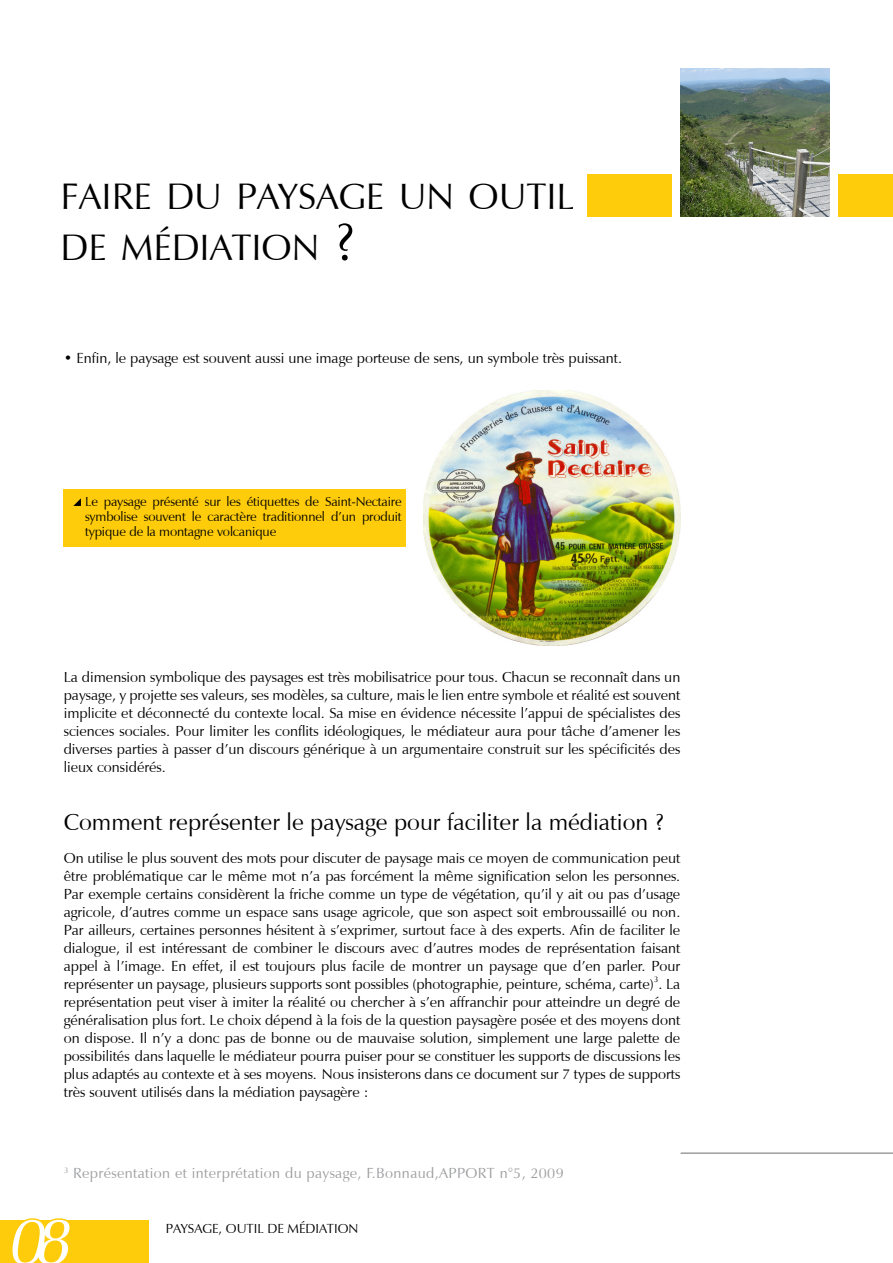
<style>
.page{position:relative;width:893px;height:1263px;background:#fff}
.page>*{position:absolute;margin:0;border:0;box-sizing:border-box;transform-origin:0 0}
.t1{font:italic 67.5px "Vera Humana 95";color:#fff}
.t2{font:37.8px/51px "Vera Humana 95";color:#000}
.t3{font:24px "Vera Humana 95";color:#000}
.t4{font:15px/18px "Vera Humana 95";color:#000;text-align:justify}
.t5{font:15px "Vera Humana 95";letter-spacing:.025em;color:#9c9d9f}
.t6{font:13.5px/15px "Vera Humana 95";letter-spacing:-.01em;color:#000;text-align:justify}
.t7{font:8.7px "Vera Humana 95";color:#000}
.s1{font-size:54px}
</style>
<div class="page">
<div style="left:829px;top:174px;width:64px;height:43px;background:#fecc0b"></div>
<div style="left:72px;top:174px;width:608px;height:43px;background:#fecc0b"></div>
<div style="left:672px;top:174px;width:8px;height:45px;background:#fff"></div>
<div style="left:0;top:1220px;width:149px;height:43px;background:#fecc0b"></div>
<svg style="left:25px;top:1218px;width:42px;height:2px"></svg>
<div style="left:829px;top:166px;width:9px;height:55px;background:#fff"></div>
<hr style="left:681px;top:1152px;width:212px;height:2px;background:#9c9d9f">
<div style="left:64px;top:489px;width:342px;height:57px;background:#fecc0b"></div>
<svg style="left:73px;top:498px;width:8px;height:8px"></svg>
<img style="left:424px;top:390px;width:256px;height:255px">
<div style="left:60px;top:158px;width:524px;height:114px;background:#fff"></div>
<div style="left:573px;top:170px;width:14px;height:50px;background:#fff"></div>
<img style="left:680px;top:68px;width:149px;height:149px">
<h2 class="t2" style="left:60px;top:171px;width:516px">FAIRE DU PAYSAGE UN OUTIL<br>DE MÉDIATION <span class="s1">?</span></h2>
<p class="t4" style="left:64px;top:349px;width:560px">• Enfin, le paysage est souvent aussi une image porteuse de sens, un symbole très puissant.</p>
<p class="t6" style="left:85px;top:494px;width:318px">Le paysage présenté sur les étiquettes de Saint-Nectaire symbolise souvent le caractère traditionnel d’un produit typique de la montagne volcanique</p>
<p class="t4" style="left:64px;top:668px;width:618px">La dimension symbolique des paysages est très mobilisatrice pour tous. Chacun se reconnaît dans un paysage, y projette ses valeurs, ses modèles, sa culture, mais le lien entre symbole et réalité est souvent implicite et déconnecté du contexte local. Sa mise en évidence nécessite l’appui de spécialistes des sciences sociales. Pour limiter les conflits idéologiques, le médiateur aura pour tâche d’amener les diverses parties à passer d’un discours générique à un argumentaire construit sur les spécificités des lieux considérés.</p>
<h3 class="t3" style="left:64px;top:808px;width:601px">Comment représenter le paysage pour faciliter la médiation ?</h3>
<p class="t4" style="left:64px;top:849px;width:618px">On utilise le plus souvent des mots pour discuter de paysage mais ce moyen de communication peut être problématique car le même mot n’a pas forcément la même signification selon les personnes.<br>Par exemple certains considèrent la friche comme un type de végétation, qu’il y ait ou pas d’usage agricole, d’autres comme un espace sans usage agricole, que son aspect soit embroussaillé ou non.<br>Par ailleurs, certaines personnes hésitent à s’exprimer, surtout face à des experts. Afin de faciliter le dialogue, il est intéressant de combiner le discours avec d’autres modes de représentation faisant appel à l’image. En effet, il est toujours plus facile de montrer un paysage que d’en parler. Pour représenter un paysage, plusieurs supports sont possibles (photographie, peinture, schéma, carte) . La</p>
<p class="t7" style="left:654px;top:974px;width:6px">3</p>
<p class="t4" style="left:64px;top:993px;width:618px">représentation peut viser à imiter la réalité ou chercher à s’en affranchir pour atteindre un degré de généralisation plus fort. Le choix dépend à la fois de la question paysagère posée et des moyens dont on dispose. Il n’y a donc pas de bonne ou de mauvaise solution, simplement une large palette de possibilités dans laquelle le médiateur pourra puiser pour se constituer les supports de discussions les plus adaptés au contexte et à ses moyens. Nous insisterons dans ce document sur 7 types de supports très souvent utilisés dans la médiation paysagère :</p>
<p class="t5" style="left:64px;top:1163px;width:501px"><sup>3</sup> Représentation et interprétation du paysage, F.Bonnaud,APPORT n°5, 2009</p>
<h1 class="t1" style="left:11px;top:1200px;width:64px">08</h1>
<p class="t6" style="left:166px;top:1221px;width:9px">paysage</p>
<p class="t6" style="left:219px;top:1221px;width:16px">, outil</p>
<p class="t6" style="left:267px;top:1221px;width:47px">de médiation</p>
</div>
